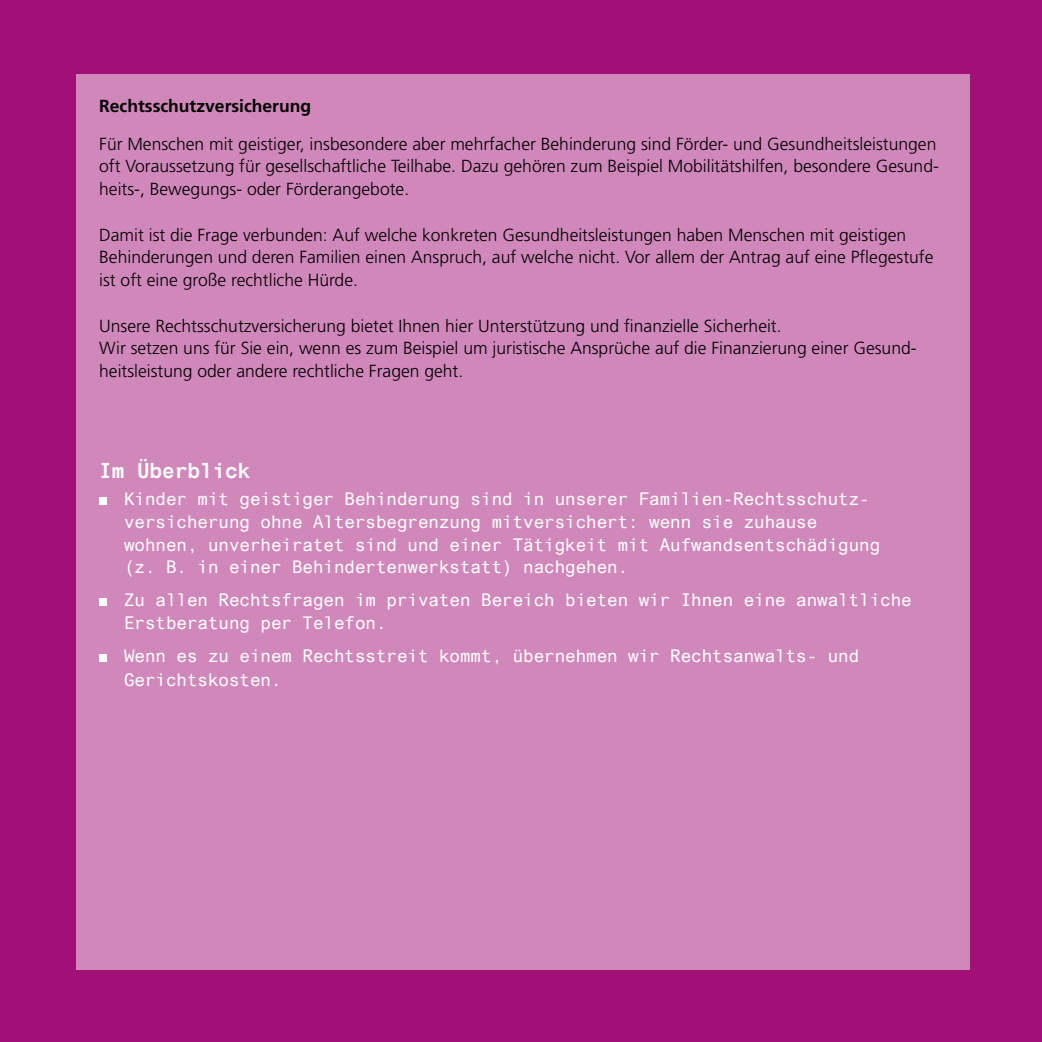
<style>
.page{position:relative;width:1042px;height:1042px;background:#a21077}
.page>*{position:absolute;margin:0;border:0;box-sizing:border-box;transform-origin:0 0}
.t1{font:21px "Arialmonospaced Boldfor SAP";color:#fff}
.t2{font:300 17.5px/22.8px "Frutiger LT Std";color:#000}
.t3{font:17.5px/22.8px "Arialmonospacedfor SAP";color:#fff}
.t4{font:700 17.5px "Frutiger LT Std";color:#000}
</style>
<div class="page">
<div style="left:77px;top:74px;width:893px;height:896px;background:#d087ba"></div>
<div style="left:99px;top:498px;width:8px;height:7px;background:#fff"></div>
<div style="left:99px;top:599px;width:8px;height:7px;background:#fff"></div>
<div style="left:99px;top:654px;width:8px;height:7px;background:#fff"></div>
<p class="t4" style="left:99px;top:96px;width:213px">Rechtsschutzversicherung</p>
<p class="t2" style="left:99px;top:132px;width:841px">Für Menschen mit geistiger, insbesondere aber mehrfacher Behinderung sind Förder- und Gesundheitsleistungen oft Voraussetzung für gesellschaftliche Teilhabe. Dazu gehören zum Beispiel Mobilitätshilfen, besondere Gesund&shy;heits-, Bewegungs- oder Förderangebote.</p>
<p class="t2" style="left:99px;top:223px;width:836px">Damit ist die Frage verbunden: Auf welche konkreten Gesundheitsleistungen haben Menschen mit geistigen<br>Behinderungen und deren Familien einen Anspruch, auf welche nicht. Vor allem der Antrag auf eine Pflegestufe ist oft eine große rechtliche Hürde.</p>
<p class="t2" style="left:99px;top:314px;width:819px">Unsere Rechtsschutzversicherung bietet Ihnen hier Unterstützung und finanzielle Sicherheit.<br>Wir setzen uns für Sie ein, wenn es zum Beispiel um juristische Ansprüche auf die Finanzierung einer Gesund&shy;heitsleistung oder andere rechtliche Fragen geht.</p>
<p class="t1" style="left:99px;top:459px;width:153px">Im Überblick</p>
<p class="t3" style="left:124px;top:487px;width:758px">Kinder mit geistiger Behinderung sind in unserer Familien-Rechtsschutz&shy;versicherung ohne Altersbegrenzung mitversichert: wenn sie zuhause wohnen, unverheiratet sind und einer Tätigkeit mit Aufwandsentschädigung (z. B. in einer Behindertenwerkstatt) nachgehen.</p>
<p class="t3" style="left:124px;top:588px;width:789px">Zu allen Rechtsfragen im privaten Bereich bieten wir Ihnen eine anwaltliche<br>Erstberatung per Telefon.</p>
<p class="t3" style="left:124px;top:643px;width:737px;line-height:24.5px">Wenn es zu einem Rechtsstreit kommt, übernehmen wir Rechtsanwalts- und<br>Gerichtskosten.</p>
</div>
